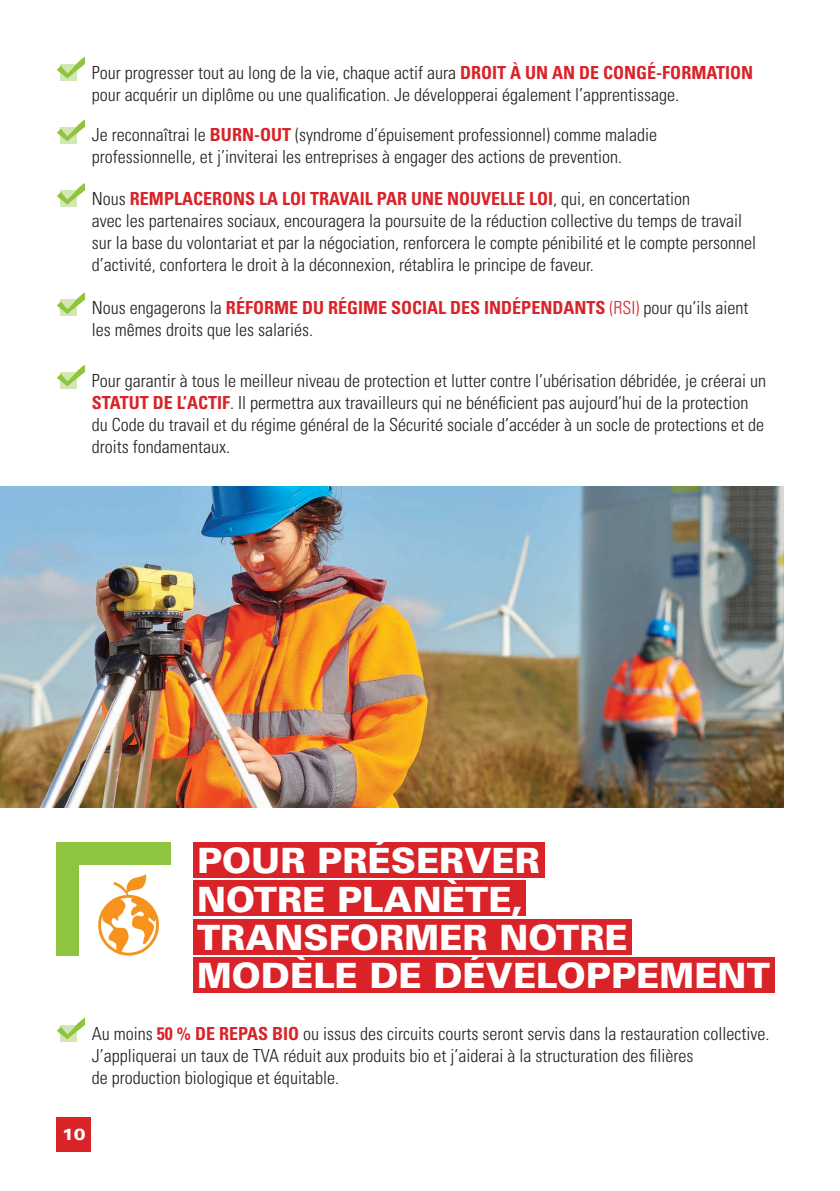
<style>
.page{position:relative;width:840px;height:1191px;background:#fff}
.page>*{position:absolute;margin:0;border:0;box-sizing:border-box;transform-origin:0 0}
.t1{font:900 34.8px/38.4px "Univers LT Std";color:#fff}
.t2{font:300 condensed 18px/22px "Univers LT Std";color:#231f20}
.t3{font:700 condensed 18px "Univers LT Std";color:#d92328}
.t4{font:900 expanded 16px "Univers LT Std";color:#fff}
.s1{font-weight:700;color:#d92328}
.s2{font-weight:300;color:#231f20}
.s3{font-weight:300}
</style>
<div class="page">
<img style="left:0;top:486px;width:782px;height:321px">
<div style="left:61px;top:190px;width:16px;height:17px;background:#d2e8b2"></div>
<svg style="left:57px;top:183px;width:28px;height:22px"></svg>
<div style="left:61px;top:299px;width:16px;height:17px;background:#d2e8b2"></div>
<svg style="left:57px;top:292px;width:28px;height:22px"></svg>
<svg style="left:61px;top:386px;width:16px;height:2px"></svg>
<svg style="left:57px;top:365px;width:28px;height:21px"></svg>
<div style="left:57px;top:1117px;width:34px;height:34px;background:#d92328"></div>
<div style="left:193px;top:957px;width:581px;height:36px;background:#d92328"></div>
<div style="left:193px;top:842px;width:351px;height:36px;background:#d92328"></div>
<div style="left:193px;top:880px;width:332px;height:36px;background:#d92328"></div>
<div style="left:193px;top:919px;width:438px;height:35px;background:#d92328"></div>
<div style="left:57px;top:842px;width:113px;height:22px;background:#8fc53e"></div>
<div style="left:57px;top:842px;width:22px;height:113px;background:#8fc53e"></div>
<svg style="left:98px;top:874px;width:61px;height:81px"></svg>
<svg style="left:61px;top:78px;width:16px;height:2px"></svg>
<svg style="left:57px;top:57px;width:28px;height:21px"></svg>
<div style="left:61px;top:127px;width:16px;height:16px;background:#d2e8b2"></div>
<svg style="left:57px;top:120px;width:28px;height:21px"></svg>
<svg style="left:61px;top:1039px;width:16px;height:2px"></svg>
<svg style="left:57px;top:1017px;width:28px;height:22px"></svg>
<p class="t2" style="left:92px;top:61px;width:662px">Pour progresser tout au long de la vie, chaque actif aura <span class="s1">DROIT À UN AN DE CONGÉ-FORMATION</span></p>
<p class="t2" style="left:92px;top:83px;width:588px">pour acquérir un diplôme ou une qualification. Je développerai également l’apprentissage.</p>
<p class="t2" style="left:92px;top:124px;width:566px">Je reconnaîtrai le <span class="s1">BURN-OUT</span> (syndrome d’épuisement professionnel) comme maladie</p>
<p class="t2" style="left:92px;top:146px;width:531px">professionnelle, et j’inviterai les entreprises à engager des actions de prevention.</p>
<p class="t3" style="left:92px;top:187px;width:599px"><span class="s2">Nous</span> REMPLACERONS LA LOI TRAVAIL PAR UNE NOUVELLE LOI<span class="s2">, qui, en concertation</span></p>
<p class="t2" style="left:92px;top:209px;width:665px">avec les partenaires sociaux, encouragera la poursuite de la réduction collective du temps de travail sur la base du volontariat et par la négociation, renforcera le compte pénibilité et le compte personnel d’activité, confortera le droit à la déconnexion, rétablira le principe de faveur.</p>
<p class="t3" style="left:92px;top:297px;width:657px"><span class="s2">Nous engagerons la</span> RÉFORME DU RÉGIME SOCIAL DES INDÉPENDANTS <span class="s3">(RSI)</span> <span class="s2">pour qu’ils aient</span></p>
<p class="t2" style="left:92px;top:319px;width:222px">les mêmes droits que les salariés.</p>
<p class="t2" style="left:92px;top:369px;width:675px">Pour garantir à tous le meilleur niveau de protection et lutter contre l’ubérisation débridée, je créerai un <span class="s1">STATUT DE L’ACTIF</span>. Il permettra aux travailleurs qui ne bénéficient pas aujourd’hui de la protection du Code du travail et du régime général de la Sécurité sociale d’accéder à un socle de protections et de droits fondamentaux.</p>
<p class="t1" style="left:197px;top:841px;width:344px">POUR PRÉSERVER</p>
<p class="t1" style="left:197px;top:879px;width:574px">NOTRE PLANÈTE,<br>TRANSFORMER NOTRE<br>MODÈLE DE DÉVELOPPEMENT</p>
<p class="t2" style="left:92px;top:1022px;width:678px">Au moins <span class="s1">50 % DE REPAS BIO</span> ou issus des circuits courts seront servis dans la restauration collective.<br>J’appliquerai un taux de TVA réduit aux produits bio et j’aiderai à la structuration des filières</p>
<p class="t2" style="left:92px;top:1066px;width:248px">de production biologique et équitable.</p>
<p class="t4" style="left:62px;top:1124px;width:25px">10</p>
</div>
